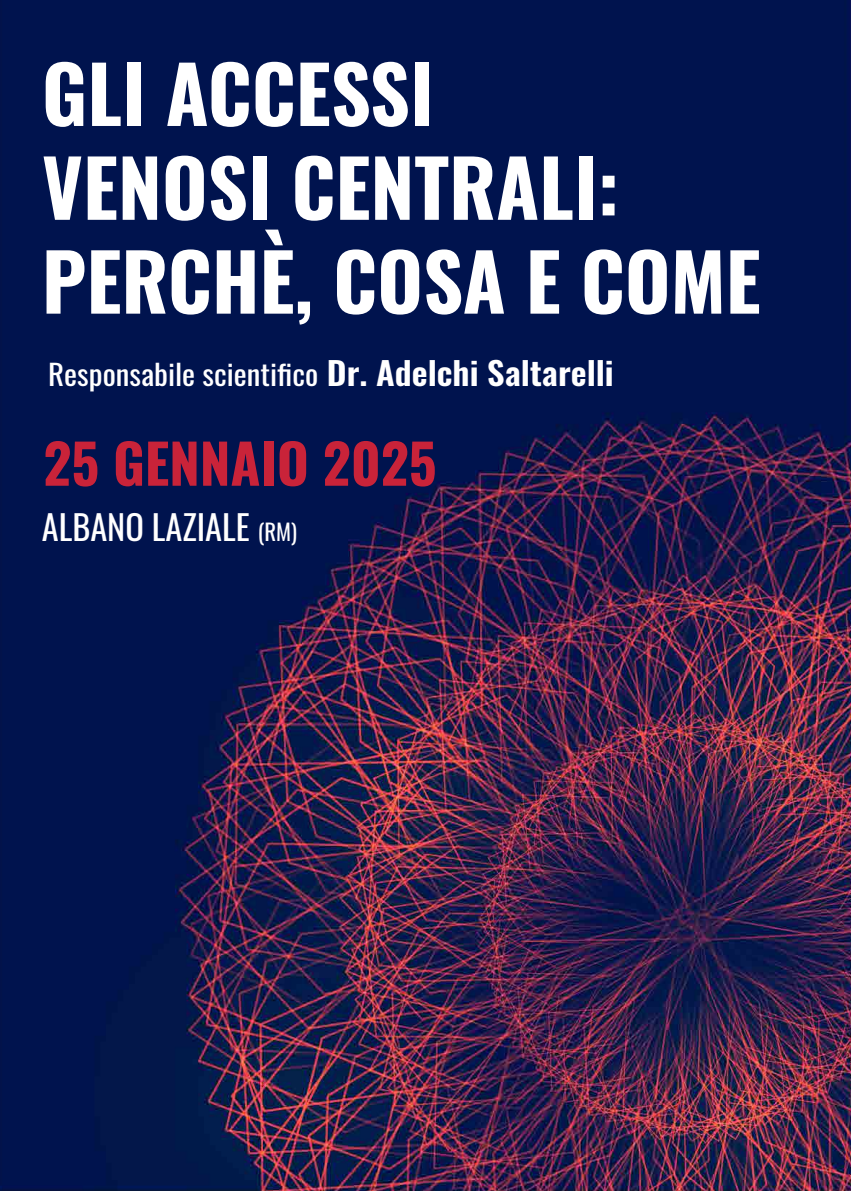
<style>
.page{position:relative;width:851px;height:1191px;background:#fff}
.page>*{position:absolute;margin:0;border:0;box-sizing:border-box;transform-origin:0 0}
.t1{font:700 78.2px/93.8px "Oswald";color:#fff}
.t2{font:700 54.4px "Oswald";color:#c92339}
.t3{font:34.4px "Oswald";color:#fff}
.t4{font:28.6px "Oswald";color:#fff;scale:1.08 1}
.s1{font-weight:600;font-size:32px}
.s2{font-size:22.8px}
</style>
<div class="page">
<img style="left:0;top:0;width:850px;height:1191px">
<h1 class="t1" style="left:42px;top:52px;width:720px">GLI ACCESSI<br>VENOSI CENTRALI:<br>PERCHÈ, COSA E COME</h1>
<p class="t4" style="left:48px;top:349px;width:525px">Responsabile scientifico <span class="s1">Dr. Adelchi Saltarelli</span></p>
<h2 class="t2" style="left:43px;top:435px;width:394px">25 GENNAIO 2025</h2>
<p class="t3" style="left:42px;top:496px;width:257px">ALBANO LAZIALE <span class="s2">(RM)</span></p>
</div>
